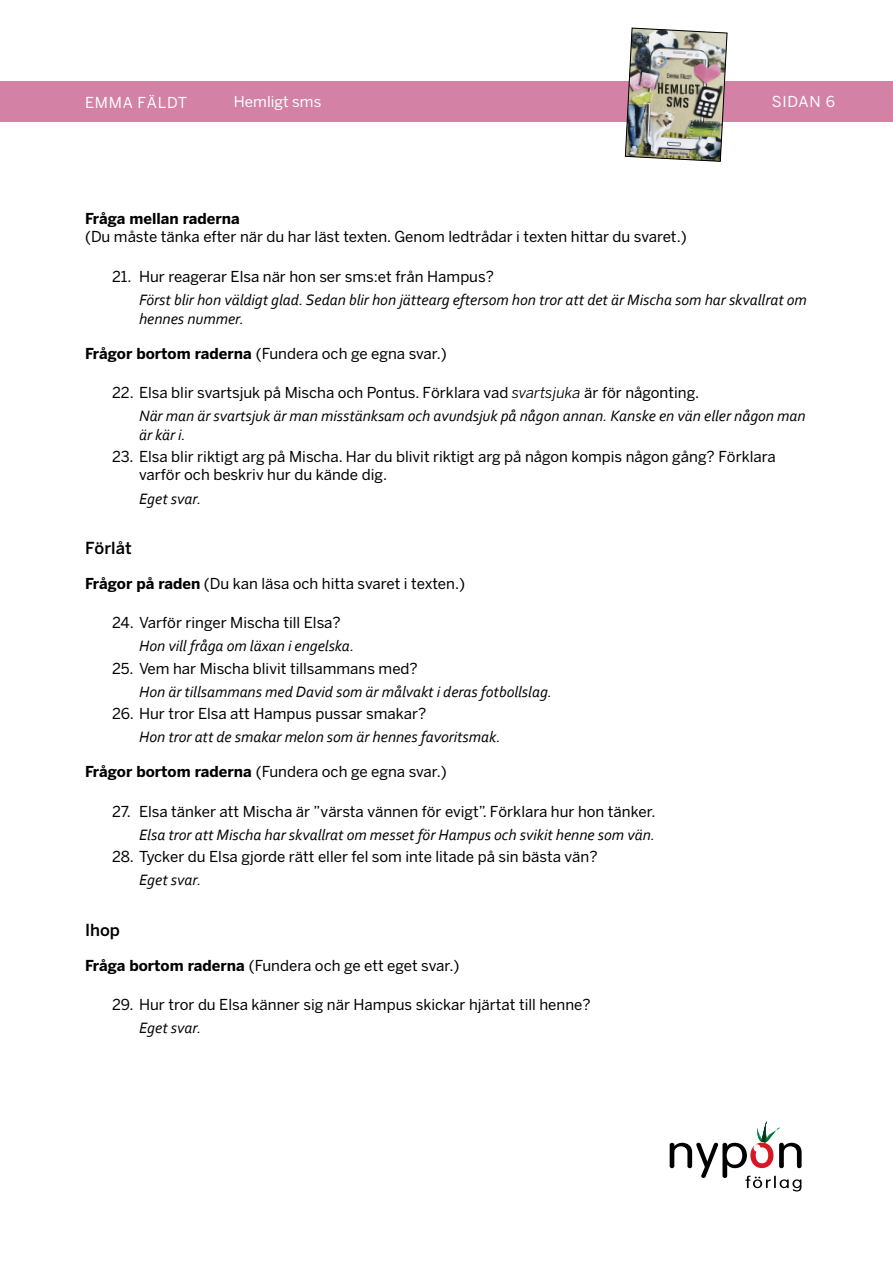
<style>
.page{position:relative;width:893px;height:1263px;background:#fff}
.page>*{position:absolute;margin:0;border:0;box-sizing:border-box;transform-origin:0 0}
.t1{font:500 16.5px "Benton Sans";color:#000}
.t2{font:italic 15.75px/18.9px "Corbel";color:#000}
.t3{font:15px/18px "Benton Sans";color:#000}
.t4{font:700 15px "Benton Sans";color:#000}
.t5{font:15px "Benton Sans";letter-spacing:.01em;color:#fff}
.t6{font:15px "Benton Sans";letter-spacing:.05em;color:#fff}
.s1{font-weight:700}
.s2{font-style:italic}
</style>
<div class="page">
<div style="left:0;top:81px;width:893px;height:40px;background:#d381a5"></div>
<svg style="left:670px;top:1121px;width:132px;height:70px"></svg>
<img style="left:625px;top:28px;width:103px;height:134px">
<p class="t6" style="left:85px;top:94px;width:104px">EMMA FÄLDT</p>
<p class="t5" style="left:234px;top:93px;width:89px">Hemligt sms</p>
<p class="t5" style="left:772px;top:93px;width:65px">SIDAN 6</p>
<p class="t4" style="left:85px;top:210px;width:156px">Fråga mellan raderna</p>
<p class="t3" style="left:85px;top:228px;width:603px">(Du måste tänka efter när du har läst texten. Genom ledtrådar i texten hittar du svaret.)</p>
<p class="t3" style="left:112px;top:267px;width:383px">21. Hur reagerar Elsa när hon ser sms:et från Hampus?</p>
<p class="t2" style="left:139px;top:290px;width:669px">Först blir hon väldigt glad. Sedan blir hon jättearg eftersom hon tror att det är Mischa som har skvallrat om hennes nummer.</p>
<p class="t3" style="left:85px;top:345px;width:363px"><span class="s1">Frågor bortom raderna</span> (Fundera och ge egna svar.)</p>
<p class="t3" style="left:112px;top:384px;width:589px">22. Elsa blir svartsjuk på Mischa och Pontus. Förklara vad <span class="s2">svartsjuka</span> är för någonting.</p>
<p class="t2" style="left:139px;top:406px;width:668px">När man är svartsjuk är man misstänksam och avundsjuk på någon annan. Kanske en vän eller någon man är kär i.</p>
<p class="t3" style="left:139px;top:448px;width:638px;text-indent:-27px">23. Elsa blir riktigt arg på Mischa. Har du blivit riktigt arg på någon kompis någon gång? Förklara varför och beskriv hur du kände dig.</p>
<p class="t2" style="left:139px;top:488px;width:64px">Eget svar.</p>
<p class="t1" style="left:85px;top:538px;width:48px">Förlåt</p>
<p class="t3" style="left:85px;top:575px;width:382px"><span class="s1">Frågor på raden</span> (Du kan läsa och hitta svaret i texten.)</p>
<p class="t3" style="left:112px;top:614px;width:230px">24. Varför ringer Mischa till Elsa?</p>
<p class="t2" style="left:139px;top:636px;width:217px">Hon vill fråga om läxan i engelska.</p>
<p class="t3" style="left:112px;top:659px;width:307px">25. Vem har Mischa blivit tillsammans med?</p>
<p class="t2" style="left:139px;top:682px;width:414px">Hon är tillsammans med David som är målvakt i deras fotbollslag.</p>
<p class="t3" style="left:112px;top:705px;width:316px">26. Hur tror Elsa att Hampus pussar smakar?</p>
<p class="t2" style="left:139px;top:727px;width:363px">Hon tror att de smakar melon som är hennes favoritsmak.</p>
<p class="t3" style="left:85px;top:763px;width:363px"><span class="s1">Frågor bortom raderna</span> (Fundera och ge egna svar.)</p>
<p class="t3" style="left:112px;top:802px;width:545px">27. Elsa tänker att Mischa är ”värsta vännen för evigt”. Förklara hur hon tänker.</p>
<p class="t2" style="left:139px;top:825px;width:517px">Elsa tror att Mischa har skvallrat om messet för Hampus och svikit henne som vän.</p>
<p class="t3" style="left:112px;top:848px;width:487px">28. Tycker du Elsa gjorde rätt eller fel som inte litade på sin bästa vän?</p>
<p class="t2" style="left:139px;top:870px;width:64px">Eget svar.</p>
<p class="t1" style="left:85px;top:920px;width:36px">Ihop</p>
<p class="t3" style="left:85px;top:956px;width:376px"><span class="s1">Fråga bortom raderna</span> (Fundera och ge ett eget svar.)</p>
<p class="t3" style="left:112px;top:996px;width:480px">29. Hur tror du Elsa känner sig när Hampus skickar hjärtat till henne?</p>
<p class="t2" style="left:139px;top:1018px;width:64px">Eget svar.</p>
</div>
